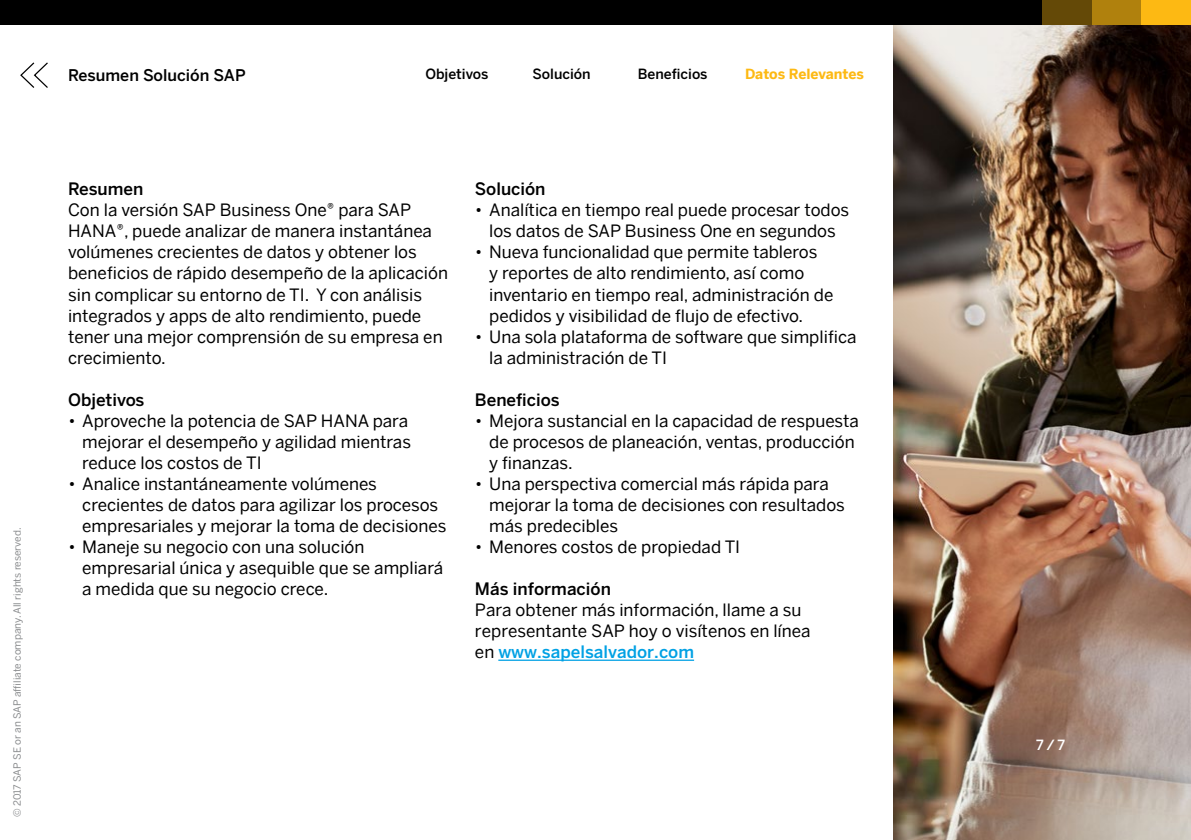
<style>
.page{position:relative;width:1191px;height:840px;background:#fff}
.page>*{position:absolute;margin:0;border:0;box-sizing:border-box;transform-origin:0 0}
.t1{font:17px/21px "Benton Sans";color:#000}
.t2{font:500 17px "Benton Sans";color:#000}
.t3{font:500 16px "Benton Sans";color:#000}
.t4{font:500 14px "Benton Sans";color:#000}
.t5{font:700 14px "Benton Sans";letter-spacing:-.005em;color:#fdb913}
.t6{font:500 14px "Benton Sans";color:#fff}
.t7{font:10px "Benton Sans";color:#8a8c8e}
.s1{font-weight:300}
.s2{font-weight:500;color:#00a1e4}
</style>
<div class="page">
<img style="left:893px;top:25px;width:298px;height:814px">
<hr style="left:498px;top:659px;width:196px;height:1px;background:#00a1e4">
<svg style="left:20px;top:62px;width:28px;height:26px"></svg>
<div style="left:0;top:0;width:1191px;height:25px;background:#000"></div>
<div style="left:1141px;top:0;width:50px;height:25px;background:#fdb913"></div>
<div style="left:1091px;top:0;width:50px;height:25px;background:#b0810d"></div>
<div style="left:1042px;top:0;width:49px;height:25px;background:#644907"></div>
<p class="t7" style="left:9px;top:816px;width:291px;rotate:-90deg">© 2017 SAP SE or an SAP affiliate company. All rights reserved.</p>
<p class="t3" style="left:68px;top:65px;width:179px">Resumen Solución SAP</p>
<p class="t4" style="left:425px;top:65px;width:64px">Objetivos</p>
<p class="t4" style="left:532px;top:65px;width:60px">Solución</p>
<p class="t4" style="left:638px;top:65px;width:71px">Beneficios</p>
<p class="t5" style="left:745px;top:62px;width:120px">Datos Relevantes</p>
<p class="t2" style="left:68px;top:179px;width:77px">Resumen</p>
<p class="t1" style="left:68px;top:197px;width:381px">Con la versión SAP Business One® para SAP HANA®, puede analizar de manera instantánea volúmenes crecientes de datos y obtener los beneficios de rápido desempeño de la aplicación sin complicar su entorno de TI. Y con análisis integrados y apps de alto rendimiento, puede tener una mejor comprensión de su empresa en crecimiento.</p>
<p class="t2" style="left:68px;top:388px;width:78px">Objetivos</p>
<p class="t1" style="left:82px;top:407px;width:330px;text-indent:-14px"><span class="s1">•</span> Aproveche la potencia de SAP HANA para mejorar el desempeño y agilidad mientras reduce los costos de TI</p>
<p class="t1" style="left:82px;top:470px;width:366px;text-indent:-14px"><span class="s1">•</span> Analice instantáneamente volúmenes crecientes de datos para agilizar los procesos empresariales y mejorar la toma de decisiones</p>
<p class="t1" style="left:82px;top:533px;width:362px;text-indent:-14px"><span class="s1">•</span> Maneje su negocio con una solución empresarial única y asequible que se ampliará a medida que su negocio crece.</p>
<p class="t2" style="left:475px;top:179px;width:72px">Solución</p>
<p class="t1" style="left:475px;top:197px;width:376px;text-align:center"><span class="s1">•</span> Analítica en tiempo real puede procesar todos los datos de SAP Business One en segundos</p>
<p class="t1" style="left:489px;top:239px;width:346px;text-indent:-14px"><span class="s1">•</span> Nueva funcionalidad que permite tableros<br>y reportes de alto rendimiento, así como inventario en tiempo real, administración de pedidos y visibilidad de flujo de efectivo.</p>
<p class="t1" style="left:489px;top:323px;width:369px;text-indent:-14px"><span class="s1">•</span> Una sola plataforma de software que simplifica la administración de TI</p>
<p class="t2" style="left:475px;top:389px;width:86px">Beneficios</p>
<p class="t1" style="left:489px;top:407px;width:371px;text-indent:-14px"><span class="s1">•</span> Mejora sustancial en la capacidad de respuesta de procesos de planeación, ventas, producción y finanzas.</p>
<p class="t1" style="left:489px;top:470px;width:357px;text-indent:-14px"><span class="s1">•</span> Una perspectiva comercial más rápida para mejorar la toma de decisiones con resultados más predecibles</p>
<p class="t1" style="left:475px;top:533px;width:267px"><span class="s1">•</span> Menores costos de propiedad TI</p>
<p class="t2" style="left:475px;top:577px;width:137px">Más información</p>
<p class="t1" style="left:475px;top:596px;width:337px">Para obtener más información, llame a su representante SAP hoy o visítenos en línea en <span class="s2">www.sapelsalvador.com</span></p>
<p class="t6" style="left:1036px;top:736px;width:31px">7 / 7</p>
</div>
